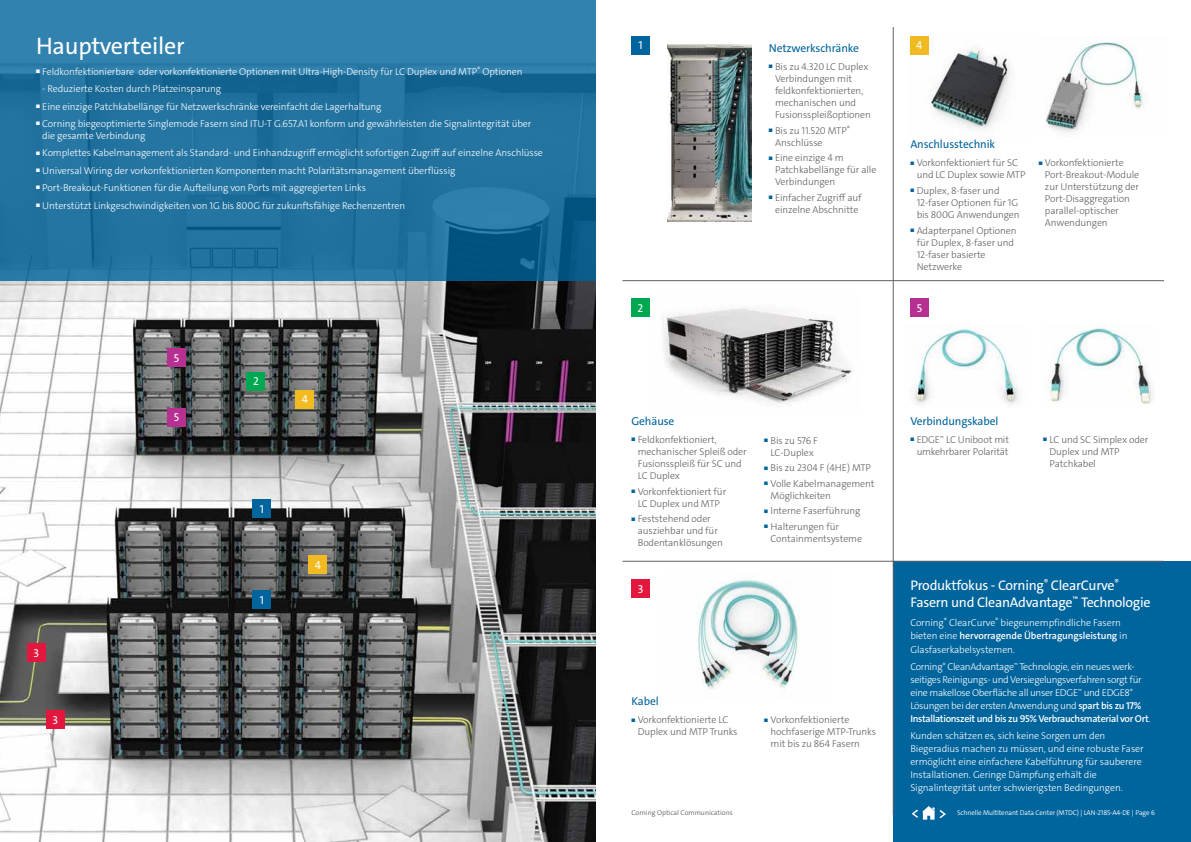
<style>
.page{position:relative;width:1191px;height:842px;background:#fff}
.page>*{position:absolute;margin:0;border:0;box-sizing:border-box;transform-origin:0 0}
.t1{font:24px "The Sans C4 s";letter-spacing:-.01em;color:#fff}
.t2{font:14px/16.8px "The Sans C4 s";letter-spacing:-.02em;color:#fff}
.t3{font:11.5px "The Sans C4 s";letter-spacing:-.01em;color:#00649d}
.t4{font:11.5px "The Sans C4 s";color:#fff}
.t5{font:300 10px/13px "The Sans C4 s";letter-spacing:-.01em;color:#fff}
.t6{font:300 10px/12px "The Sans C4 s";letter-spacing:-.01em;color:#5f6062}
.t7{font:300 10px/13px "The Sans C4 s";letter-spacing:-.03em;color:#fff}
.t8{font:300 7px "The Sans C4 s";letter-spacing:-.02em;color:#fff}
.t9{font:300 7px "The Sans C4 s";color:#5f6062}
.s1{font-weight:600}
</style>
<div class="page">
<img style="left:0;top:280px;width:595px;height:562px">
<svg style="left:0;top:0;width:595px;height:280px;background:#2474a2"></svg>
<img style="left:913px;top:327px;width:106px;height:78px">
<img style="left:1050px;top:325px;width:103px;height:80px">
<img style="left:910px;top:36px;width:101px;height:94px">
<img style="left:663px;top:308px;width:190px;height:95px">
<img style="left:697px;top:579px;width:101px;height:111px">
<img style="left:667px;top:44px;width:84px;height:177px">
<div style="left:893px;top:561px;width:298px;height:281px;background:#00649d"></div>
<hr style="left:622px;top:280px;width:542px;height:1px;background:#5f6062">
<hr style="left:622px;top:561px;width:542px;height:1px;background:#5f6062">
<hr style="left:893px;top:27px;width:1px;height:788px;background:#5f6062">
<div style="left:253px;top:591px;width:18px;height:18px;background:#00649d"></div>
<div style="left:247px;top:372px;width:18px;height:18px;background:#00a851"></div>
<div style="left:253px;top:499px;width:18px;height:18px;background:#00649d"></div>
<div style="left:168px;top:408px;width:18px;height:18px;background:#b63092"></div>
<div style="left:296px;top:390px;width:18px;height:18px;background:#f1ba20"></div>
<div style="left:27px;top:644px;width:18px;height:18px;background:#e3173e"></div>
<div style="left:46px;top:710px;width:18px;height:18px;background:#e3173e"></div>
<div style="left:309px;top:555px;width:18px;height:18px;background:#f1ba20"></div>
<div style="left:168px;top:348px;width:18px;height:18px;background:#b63092"></div>
<div style="left:910px;top:36px;width:18px;height:18px;background:#f1ba20"></div>
<div style="left:631px;top:299px;width:18px;height:18px;background:#00a851"></div>
<div style="left:910px;top:299px;width:18px;height:18px;background:#b63092"></div>
<div style="left:631px;top:579px;width:18px;height:18px;background:#e3173e"></div>
<div style="left:631px;top:36px;width:18px;height:18px;background:#00649d"></div>
<img style="left:1046px;top:37px;width:99px;height:95px">
<svg style="left:911px;top:806px;width:35px;height:14px"></svg>
<h1 class="t1" style="left:36px;top:30px;width:150px">Hauptverteiler</h1>
<p class="t5" style="left:36px;top:65px;width:488px">■ Feldkonfektionierbare oder vorkonfektionierte Optionen mit Ultra-High-Density für LC Duplex und MTP<sup>®</sup> Optionen</p>
<p class="t5" style="left:42px;top:82px;width:180px">- Reduzierte Kosten durch Platzeinsparung</p>
<p class="t5" style="left:36px;top:100px;width:347px">■ Eine einzige Patchkabellänge für Netzwerkschränke vereinfacht die Lagerhaltung</p>
<p class="t5" style="left:42px;top:118px;width:490px;line-height:12px;text-indent:-6px">■ Corning biegeoptimierte Singlemode Fasern sind ITU-T G.657.A1 konform und gewährleisten die Signalintegrität über die gesamte Verbindung</p>
<p class="t5" style="left:36px;top:147px;width:508px">■ Komplettes Kabelmanagement als Standard- und Einhandzugriff ermöglicht sofortigen Zugriff auf einzelne Anschlüsse</p>
<p class="t5" style="left:36px;top:164px;width:421px">■ Universal Wiring der vorkonfektionierten Komponenten macht Polaritätsmanagement überflüssig</p>
<p class="t5" style="left:36px;top:181px;width:331px">■ Port-Breakout-Funktionen für die Aufteilung von Ports mit aggregierten Links</p>
<p class="t5" style="left:36px;top:199px;width:371px">■ Unterstützt Linkgeschwindigkeiten von 1G bis 800G für zukunftsfähige Rechenzentren</p>
<p class="t4" style="left:33px;top:646px;width:7px">3</p>
<p class="t4" style="left:52px;top:712px;width:7px">3</p>
<p class="t4" style="left:174px;top:350px;width:7px">5</p>
<p class="t4" style="left:174px;top:410px;width:7px">5</p>
<p class="t4" style="left:253px;top:374px;width:7px">2</p>
<p class="t4" style="left:302px;top:392px;width:8px">4</p>
<p class="t4" style="left:260px;top:501px;width:6px">1</p>
<p class="t4" style="left:260px;top:593px;width:6px">1</p>
<p class="t4" style="left:315px;top:557px;width:8px">4</p>
<p class="t4" style="left:638px;top:38px;width:6px">1</p>
<p class="t3" style="left:769px;top:41px;width:92px">Netzwerkschränke</p>
<p class="t6" style="left:775px;top:61px;width:97px;text-indent:-6px"><sup>■</sup> Bis zu 4.320 LC Duplex<br>Verbindungen mit feldkonfektionierten, mechanischen und<br>Fusionsspleißoptionen</p>
<p class="t6" style="left:775px;top:124px;width:76px;text-indent:-6px"><sup>■</sup> Bis zu 11.520 MTP<sup>®<br></sup>Anschlüsse</p>
<p class="t6" style="left:775px;top:152px;width:103px;text-indent:-6px"><sup>■</sup> Eine einzige 4 m<br>Patchkabellänge für alle<br>Verbindungen</p>
<p class="t6" style="left:769px;top:192px;width:94px;text-align:center"><sup>■</sup> Einfacher Zugriff auf einzelne Abschnitte</p>
<p class="t4" style="left:916px;top:38px;width:8px">4</p>
<p class="t3" style="left:910px;top:137px;width:86px">Anschlusstechnik</p>
<p class="t6" style="left:916px;top:157px;width:110px;text-indent:-6px"><sup>■</sup> Vorkonfektioniert für SC und LC Duplex sowie MTP</p>
<p class="t6" style="left:916px;top:185px;width:104px;text-indent:-6px"><sup>■</sup> Duplex, 8-faser und<br>12-faser Optionen für 1G bis 800G Anwendungen</p>
<p class="t6" style="left:916px;top:224px;width:101px;text-indent:-6px"><sup>■</sup> Adapterpanel Optionen für Duplex, 8-faser und<br>12-faser basierte<br>Netzwerke</p>
<p class="t6" style="left:1045px;top:157px;width:96px;text-indent:-6px"><sup>■</sup> Vorkonfektionierte<br>Port-Breakout-Module zur Unterstützung der<br>Port-Disaggregation parallel-optischer<br>Anwendungen</p>
<p class="t4" style="left:637px;top:301px;width:7px">2</p>
<p class="t4" style="left:916px;top:301px;width:7px">5</p>
<p class="t3" style="left:631px;top:414px;width:44px">Gehäuse</p>
<p class="t6" style="left:638px;top:434px;width:110px;text-indent:-6px"><sup>■</sup> Feldkonfektioniert, mechanischer Spleiß oder<br>Fusionsspleiß für SC und<br>LC Duplex</p>
<p class="t6" style="left:631px;top:485px;width:96px;text-align:center"><sup>■</sup> Vorkonfektioniert für<br>LC Duplex und MTP</p>
<p class="t6" style="left:638px;top:513px;width:87px;text-indent:-6px"><sup>■</sup> Feststehend oder ausziehbar und für<br>Bodentanklösungen</p>
<p class="t4" style="left:637px;top:581px;width:7px">3</p>
<p class="t6" style="left:764px;top:434px;width:55px;text-align:center"><sup>■</sup> Bis zu 576 F<br>LC-Duplex</p>
<p class="t6" style="left:764px;top:462px;width:108px"><sup>■</sup> Bis zu 2304 F (4HE) MTP</p>
<p class="t6" style="left:770px;top:477px;width:105px;text-indent:-6px"><sup>■</sup> Volle Kabelmanagement<br>Möglichkeiten</p>
<p class="t6" style="left:764px;top:505px;width:98px"><sup>■</sup> Interne Faserführung</p>
<p class="t6" style="left:770px;top:521px;width:93px;text-indent:-6px"><sup>■</sup> Halterungen für<br>Containmentsysteme</p>
<p class="t3" style="left:631px;top:694px;width:29px">Kabel</p>
<p class="t6" style="left:638px;top:714px;width:101px;text-indent:-6px"><sup>■</sup> Vorkonfektionierte LC<br>Duplex und MTP Trunks</p>
<p class="t6" style="left:770px;top:714px;width:107px;text-indent:-6px"><sup>■</sup> Vorkonfektionierte hochfaserige MTP-Trunks mit bis zu 864 Fasern</p>
<p class="t3" style="left:910px;top:414px;width:90px">Verbindungskabel</p>
<p class="t6" style="left:910px;top:434px;width:100px;text-align:center"><sup>■</sup> EDGE<sup>™</sup> LC Uniboot mit umkehrbarer Polarität</p>
<p class="t6" style="left:1049px;top:434px;width:100px;text-indent:-6px"><sup>■</sup> LC und SC Simplex oder<br>Duplex und MTP<br>Patchkabel</p>
<h2 class="t2" style="left:910px;top:577px;width:242px">Produktfokus - Corning<sup>®</sup> ClearCurve<sup>®<br></sup>Fasern und CleanAdvantage<sup>™</sup> Technologie</h2>
<p class="t5" style="left:910px;top:616px;width:219px">Corning<sup>®</sup> ClearCurve<sup>®</sup> biegeunempfindliche Fasern bieten eine <span class="s1">hervorragende Übertragungsleistung</span> in</p>
<p class="t7" style="left:910px;top:640px;width:226px;line-height:17.6px">Glasfaserkabelsystemen.<br>Corning<sup>®</sup> CleanAdvantage<sup>™</sup> Technologie, ein neues werk-</p>
<p class="t7" style="left:910px;top:673px;width:242px">seitiges Reinigungs- und Versiegelungsverfahren sorgt für eine makellose Oberfläche all unser EDGE<sup>™</sup> und EDGE8<sup>® </sup>Lösungen bei der ersten Anwendung und <span class="s1">spart bis zu 17% Installationszeit und bis zu 95% Verbrauchsmaterial vor Ort</span>.</p>
<p class="t5" style="left:910px;top:729px;width:235px">Kunden schätzen es, sich keine Sorgen um den Biegeradius machen zu müssen, und eine robuste Faser ermöglicht eine einfachere Kabelführung für sauberere Installationen. Geringe Dämpfung erhält die Signalintegrität unter schwierigsten Bedingungen.</p>
<p class="t9" style="left:631px;top:808px;width:103px">Corning Optical Communications</p>
<p class="t8" style="left:957px;top:808px;width:199px">Schnelle Multitenant Data Center (MTDC) | LAN-2185-A4-DE | Page 6</p>
</div>
